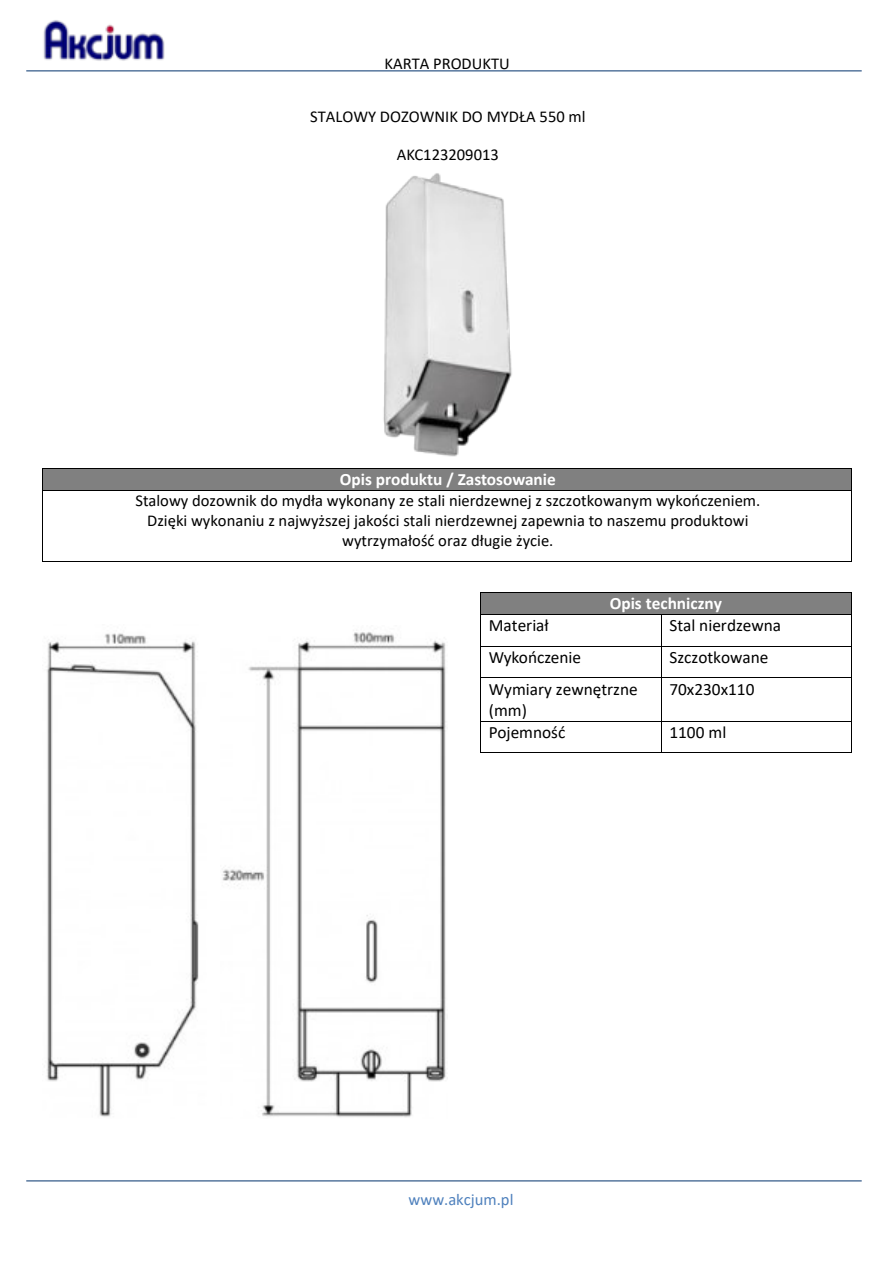
<style>
.page{position:relative;width:894px;height:1263px;background:#fff}
.page>*{position:absolute;margin:0;border:0;box-sizing:border-box;transform-origin:0 0}
.t1{font:17.25px/21px "Calibri";color:#000}
.t2{font:700 17.25px "Calibri";color:#fff}
.t3{font:16.5px/20.1px "Calibri";color:#000;text-align:center}
.t4{font:16.5px "Calibri";color:#4f81bd}
</style>
<div class="page">
<img style="left:43px;top:20px;width:122px;height:41px">
<hr style="left:26px;top:70px;width:835px;height:1px;background:#1f497d">
<hr style="left:26px;top:1180px;width:835px;height:1px;background:#1f497d">
<div style="left:51px;top:469px;width:791px;height:21px;background:#808080"></div>
<hr style="left:43px;top:468px;width:807px;height:1px;background:#000">
<svg style="left:42px;top:468px;width:1px;height:22px"></svg>
<hr style="left:43px;top:490px;width:807px;height:1px;background:#000">
<svg style="left:850px;top:468px;width:1px;height:22px"></svg>
<hr style="left:42px;top:490px;width:1px;height:71px;background:#000">
<hr style="left:43px;top:561px;width:807px;height:1px;background:#000">
<hr style="left:850px;top:490px;width:1px;height:71px;background:#000">
<div style="left:481px;top:593px;width:369px;height:21px;background:#808080"></div>
<hr style="left:481px;top:592px;width:369px;height:1px;background:#000">
<svg style="left:480px;top:592px;width:1px;height:23px"></svg>
<hr style="left:481px;top:614px;width:179px;height:1px;background:#000">
<hr style="left:661px;top:614px;width:189px;height:1px;background:#000">
<svg style="left:850px;top:592px;width:1px;height:23px"></svg>
<hr style="left:480px;top:615px;width:1px;height:31px;background:#000">
<hr style="left:660px;top:615px;width:1px;height:31px;background:#000">
<hr style="left:850px;top:615px;width:1px;height:31px;background:#000">
<hr style="left:481px;top:646px;width:179px;height:1px;background:#000">
<hr style="left:661px;top:646px;width:189px;height:1px;background:#000">
<hr style="left:480px;top:646px;width:1px;height:32px;background:#000">
<hr style="left:660px;top:646px;width:1px;height:32px;background:#000">
<hr style="left:850px;top:646px;width:1px;height:32px;background:#000">
<hr style="left:481px;top:678px;width:179px;height:1px;background:#000">
<hr style="left:661px;top:678px;width:189px;height:1px;background:#000">
<hr style="left:480px;top:678px;width:1px;height:43px;background:#000">
<hr style="left:660px;top:678px;width:1px;height:43px;background:#000">
<hr style="left:850px;top:678px;width:1px;height:43px;background:#000">
<hr style="left:481px;top:721px;width:179px;height:1px;background:#000">
<hr style="left:661px;top:721px;width:189px;height:1px;background:#000">
<hr style="left:480px;top:721px;width:1px;height:32px;background:#000">
<hr style="left:481px;top:753px;width:179px;height:1px;background:#000">
<hr style="left:660px;top:721px;width:1px;height:32px;background:#000">
<hr style="left:661px;top:753px;width:189px;height:1px;background:#000">
<hr style="left:850px;top:721px;width:1px;height:32px;background:#000">
<img style="left:383px;top:173px;width:129px;height:284px">
<img style="left:47px;top:633px;width:152px;height:484px">
<img style="left:222px;top:632px;width:224px;height:486px">
<p class="t3" style="left:384px;top:55px;width:127px">KARTA PRODUKTU</p>
<p class="t3" style="left:310px;top:108px;width:277px">STALOWY DOZOWNIK DO MYDŁA 550 ml</p>
<p class="t3" style="left:397px;top:146px;width:103px">AKC123209013</p>
<p class="t2" style="left:340px;top:472px;width:217px">Opis produktu / Zastosowanie</p>
<p class="t3" style="left:135px;top:492px;width:626px">Stalowy dozownik do mydła wykonany ze stali nierdzewnej z szczotkowanym wykończeniem.<br>Dzięki wykonaniu z najwyższej jakości stali nierdzewnej zapewnia to naszemu produktowi wytrzymałość oraz długie życie.</p>
<p class="t2" style="left:609px;top:596px;width:114px">Opis techniczny</p>
<p class="t1" style="left:488px;top:616px;width:61px">Materiał</p>
<p class="t1" style="left:669px;top:616px;width:113px">Stal nierdzewna</p>
<p class="t1" style="left:488px;top:648px;width:94px">Wykończenie</p>
<p class="t1" style="left:669px;top:648px;width:101px">Szczotkowane</p>
<p class="t1" style="left:488px;top:680px;width:150px">Wymiary zewnętrzne (mm)</p>
<p class="t1" style="left:669px;top:680px;width:87px">70x230x110</p>
<p class="t1" style="left:488px;top:723px;width:78px">Pojemność</p>
<p class="t1" style="left:669px;top:723px;width:58px">1100 ml</p>
<p class="t4" style="left:408px;top:1193px;width:106px">www.akcjum.pl</p>
</div>
